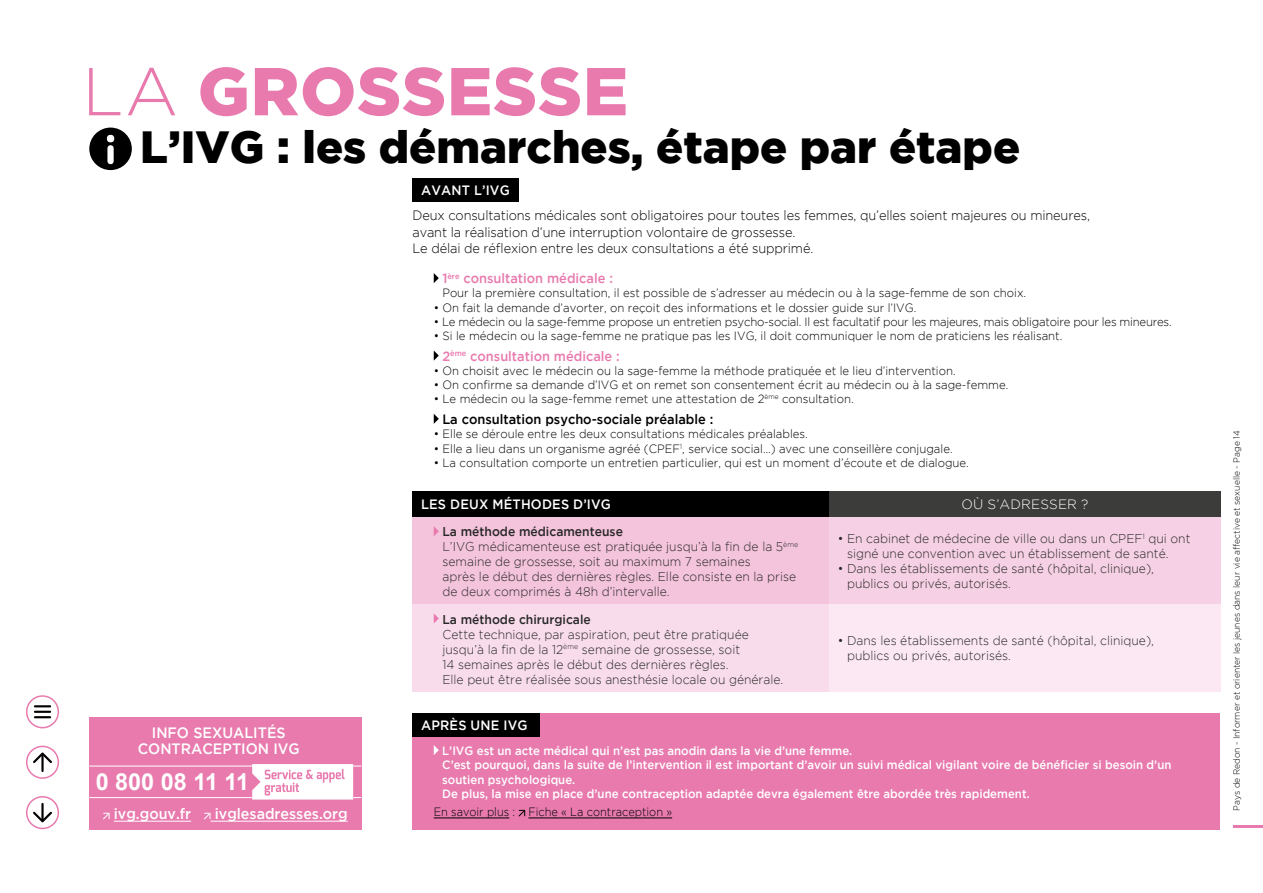
<style>
.page{position:relative;width:1263px;height:893px;background:#fff}
.page>*{position:absolute;margin:0;border:0;box-sizing:border-box;transform-origin:0 0}
.t1{font:900 67.5px "Gotham";letter-spacing:.015em;color:#e87aae}
.t2{font:900 45px "Gotham";color:#000}
.t3{font:700 23.4px "Arial";color:#fff}
.t4{font:500 15px/16.5px "Gotham";color:#fff;text-align:center;scale:.95 1}
.t5{font:300 13.5px/16.2px "Gotham";letter-spacing:-.01em;color:#000;scale:.95 1}
.t6{font:500 13.5px "Gotham";color:#e87aae;scale:.95 1}
.t7{font:500 13.5px "Gotham";letter-spacing:.015em;color:#fff;scale:.95 1}
.t8{font:500 13.5px "Gotham";color:#000;scale:.95 1}
.t9{font:300 13.5px "Gotham";letter-spacing:.015em;color:#fff}
.t10{font:300 12.75px/15px "Gotham";color:#282827;scale:.95 1}
.t11{font:500 12.75px "Gotham";color:#282827;scale:.95 1}
.t12{font:300 12px "Gotham";color:#000;scale:.95 1}
.t13{font:500 12px/14.2px "Gotham";color:#fff;scale:.95 1}
.t14{font:300 12px "Gotham";letter-spacing:-.02em;color:#000;scale:.95 1}
.t15{font:300 12px "Gotham";color:#000;scale:.92 1}
.t16{font:300 9px "Gotham";color:#000;scale:.95 1}
.s1{font-weight:300}
.s2{font-weight:500}
</style>
<div class="page">
<div style="left:26px;top:695px;width:33px;height:33px;border:2px solid #e87aae;border-radius:50%"></div>
<div style="left:26px;top:746px;width:33px;height:33px;border:2px solid #e87aae;border-radius:50%"></div>
<div style="left:26px;top:796px;width:33px;height:33px;border:2px solid #e87aae;border-radius:50%"></div>
<svg style="left:33px;top:752px;width:19px;height:11px"></svg>
<hr style="left:41px;top:755px;width:3px;height:17px;background:#000">
<svg style="left:33px;top:812px;width:19px;height:10px"></svg>
<hr style="left:41px;top:803px;width:3px;height:17px;background:#000">
<svg style="left:34px;top:705px;width:17px;height:13px"></svg>
<div style="left:89px;top:717px;width:272px;height:112px;background:#e87aae"></div>
<hr style="left:89px;top:766px;width:272px;height:1px;background:#fff">
<hr style="left:89px;top:797px;width:272px;height:1px;background:#fff">
<svg style="left:252px;top:764px;width:101px;height:36px"></svg>
<hr style="left:114px;top:821px;width:77px;height:1px;background:#fff">
<hr style="left:211px;top:821px;width:137px;height:1px;background:#fff">
<svg style="left:103px;top:813px;width:7px;height:6px"></svg>
<svg style="left:204px;top:813px;width:7px;height:6px"></svg>
<div style="left:89px;top:128px;width:43px;height:42px;background:#000;border-radius:50%"></div>
<svg style="left:107px;top:135px;width:7px;height:29px"></svg>
<svg style="left:434px;top:273px;width:5px;height:10px"></svg>
<svg style="left:434px;top:351px;width:5px;height:10px"></svg>
<svg style="left:434px;top:414px;width:5px;height:10px"></svg>
<div style="left:412px;top:179px;width:107px;height:23px;background:#000"></div>
<div style="left:412px;top:491px;width:417px;height:27px;background:#000"></div>
<div style="left:829px;top:491px;width:391px;height:27px;background:#3c3c3b"></div>
<div style="left:412px;top:518px;width:417px;height:87px;background:#f4c3dc"></div>
<div style="left:829px;top:518px;width:391px;height:87px;background:#f6d0e4"></div>
<div style="left:412px;top:605px;width:417px;height:87px;background:#f8dcec"></div>
<div style="left:829px;top:605px;width:391px;height:87px;background:#fbe8f3"></div>
<svg style="left:434px;top:526px;width:5px;height:10px"></svg>
<svg style="left:434px;top:614px;width:5px;height:9px"></svg>
<div style="left:412px;top:713px;width:808px;height:116px;background:#e87aae"></div>
<hr style="left:434px;top:818px;width:75px;height:1px;background:#000">
<hr style="left:528px;top:818px;width:144px;height:1px;background:#000">
<svg style="left:434px;top:745px;width:5px;height:10px"></svg>
<svg style="left:518px;top:810px;width:7px;height:6px"></svg>
<div style="left:412px;top:713px;width:128px;height:23px;background:#000"></div>
<hr style="left:1233px;top:825px;width:30px;height:2px;background:#e87aae">
<h1 class="t1" style="left:82px;top:52px;width:547px"><span class="s1">LA</span> GROSSESSE</h1>
<h2 class="t2" style="left:140px;top:121px;width:881px">L’IVG : les démarches, étape par étape</h2>
<p class="t5" style="left:412px;top:207px;width:715px">Deux consultations médicales sont obligatoires pour toutes les femmes, qu’elles soient majeures ou mineures, avant la réalisation d’une interruption volontaire de grossesse.<br>Le délai de réflexion entre les deux consultations a été supprimé.</p>
<p class="t6" style="left:442px;top:271px;width:181px">1<sup>ère</sup> consultation médicale :</p>
<p class="t12" style="left:442px;top:287px;width:616px">Pour la première consultation, il est possible de s’adresser au médecin ou à la sage-femme de son choix.</p>
<p class="t12" style="left:434px;top:301px;width:509px">• On fait la demande d’avorter, on reçoit des informations et le dossier guide sur l’IVG.</p>
<p class="t14" style="left:434px;top:315px;width:778px">• Le médecin ou la sage-femme propose un entretien psycho-social. Il est facultatif pour les majeures, mais obligatoire pour les mineures.</p>
<p class="t12" style="left:434px;top:329px;width:663px">• Si le médecin ou la sage-femme ne pratique pas les IVG, il doit communiquer le nom de praticiens les réalisant.</p>
<p class="t6" style="left:442px;top:348px;width:188px">2<sup>ème</sup> consultation médicale :</p>
<p class="t12" style="left:434px;top:364px;width:551px">• On choisit avec le médecin ou la sage-femme la méthode pratiquée et le lieu d’intervention.</p>
<p class="t12" style="left:434px;top:378px;width:606px">• On confirme sa demande d’IVG et on remet son consentement écrit au médecin ou à la sage-femme.</p>
<p class="t12" style="left:434px;top:393px;width:444px">• Le médecin ou la sage-femme remet une attestation de 2<sup>ème</sup> consultation.</p>
<p class="t8" style="left:442px;top:411px;width:287px">La consultation psycho-sociale préalable :</p>
<p class="t12" style="left:434px;top:427px;width:395px">• Elle se déroule entre les deux consultations médicales préalables.</p>
<p class="t12" style="left:434px;top:442px;width:548px">• Elle a lieu dans un organisme agréé (CPEF<sup>1</sup>, service social…) avec une conseillère conjugale.</p>
<p class="t12" style="left:434px;top:457px;width:565px">• La consultation comporte un entretien particulier, qui est un moment d’écoute et de dialogue.</p>
<p class="t7" style="left:421px;top:183px;width:95px">AVANT L’IVG</p>
<p class="t7" style="left:421px;top:497px;width:201px">LES DEUX MÉTHODES D’IVG</p>
<p class="t9" style="left:961px;top:497px;width:128px">OÙ S’ADRESSER ?</p>
<p class="t10" style="left:442px;top:524px;width:376px"><span class="s2">La méthode médicamenteuse<br></span>L’IVG médicamenteuse est pratiquée jusqu’à la fin de la 5<sup>ème </sup>semaine de grossesse, soit au maximum 7 semaines<br>après le début des dernières règles. Elle consiste en la prise de deux comprimés à 48h d’intervalle.</p>
<p class="t10" style="left:847px;top:531px;width:363px;text-indent:-9px">• En cabinet de médecine de ville ou dans un CPEF<sup>1</sup> qui ont signé une convention avec un établissement de santé.</p>
<p class="t10" style="left:847px;top:561px;width:325px;text-indent:-9px">• Dans les établissements de santé (hôpital, clinique), publics ou privés, autorisés.</p>
<p class="t4" style="left:138px;top:724px;width:172px">INFO SEXUALITÉS<br>CONTRACEPTION IVG</p>
<h3 class="t3" style="left:96px;top:766px;width:155px">0 800 08 11 11</h3>
<p class="t4" style="left:114px;top:805px;width:83px">ivg.gouv.fr</p>
<p class="t4" style="left:215px;top:805px;width:141px">ivglesadresses.org</p>
<p class="t11" style="left:442px;top:612px;width:158px">La méthode chirurgicale</p>
<p class="t10" style="left:442px;top:626px;width:360px">Cette technique, par aspiration, peut être pratiquée jusqu’à la fin de la 12<sup>ème</sup> semaine de grossesse, soit<br>14 semaines après le début des dernières règles.<br>Elle peut être réalisée sous anesthésie locale ou générale.</p>
<p class="t10" style="left:847px;top:633px;width:325px;text-indent:-9px">• Dans les établissements de santé (hôpital, clinique), publics ou privés, autorisés.</p>
<p class="t7" style="left:421px;top:717px;width:114px">APRÈS UNE IVG</p>
<p class="t13" style="left:442px;top:743px;width:769px">L’IVG est un acte médical qui n’est pas anodin dans la vie d’une femme.<br>C’est pourquoi, dans la suite de l’intervention il est important d’avoir un suivi médical vigilant voire de bénéficier si besoin d’un soutien psychologique.<br>De plus, la mise en place d’une contraception adaptée devra également être abordée très rapidement.</p>
<p class="t15" style="left:434px;top:806px;width:261px">En savoir plus : Fiche « La contraception »</p>
<p class="t16" style="left:1232px;top:811px;width:402px;rotate:-90deg">Pays de Redon - Informer et orienter les jeunes dans leur vie affective et sexuelle - Page 14</p>
</div>
